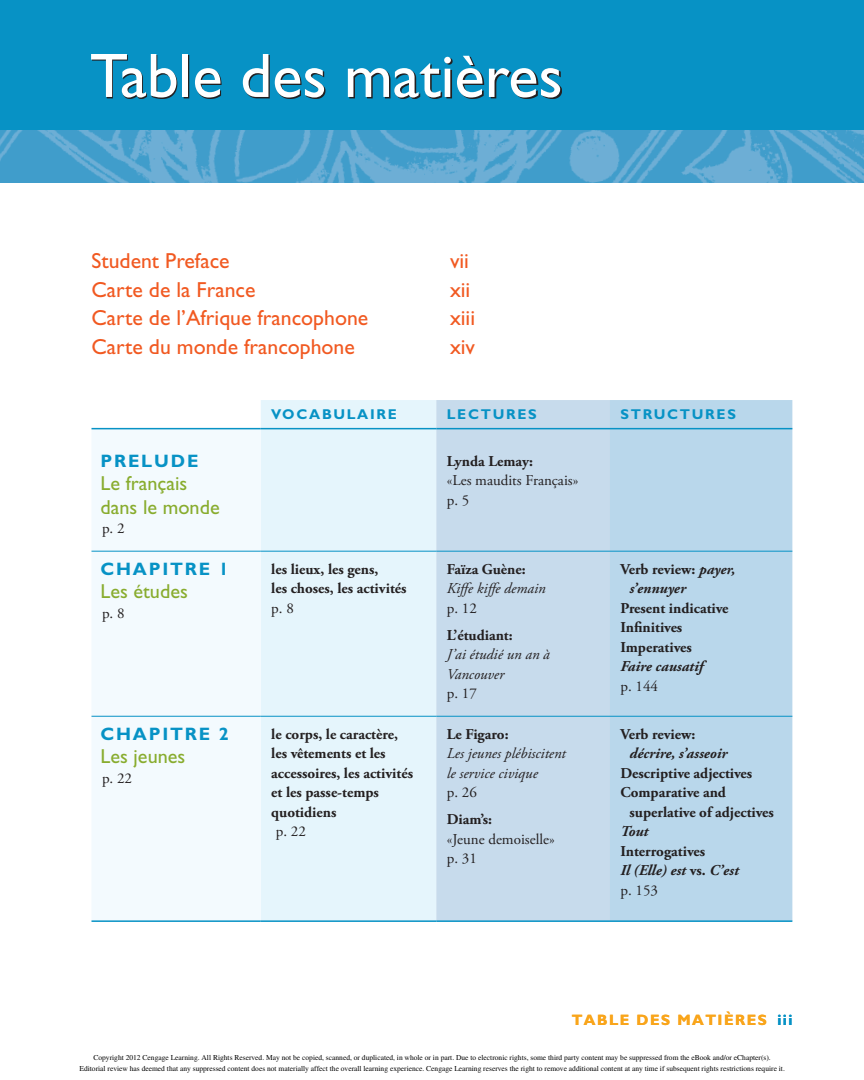
<style>
.page{position:relative;width:864px;height:1080px;background:#fff}
.page>*{position:absolute;margin:0;border:0;box-sizing:border-box;transform-origin:0 0}
.t1{font:63px "Gill Sans Std";color:#fff}
.t2{font:21.75px "Gill Sans Std";color:#f15921}
.t3{font:20.25px/23.2px "Gill Sans Std";color:#88ac2e}
.t4{font:700 18px "Gill Sans Std";letter-spacing:.1em;color:#0792c5}
.t5{font:700 15px/19.5px "Adobe Garamond Pro";color:#231f20}
.t6{font:italic 15px/19.5px "Adobe Garamond Pro";color:#231f20}
.t7{font:15px/19.5px "Adobe Garamond Pro";color:#231f20}
.t8{font:italic 700 15px "Adobe Garamond Pro";color:#231f20}
.t9{font:700 15px "Gill Sans Std";letter-spacing:.1em;color:#f9a51b}
.t10{font:700 14.25px "Gill Sans Std";letter-spacing:.12em;color:#0792c5}
.t11{font:7.5px/10.6px "Times";color:#000;text-align:center}
.s1{font-weight:700}
.s2{font-weight:400}
.s3{font-weight:700;font-style:normal}
.s4{font-style:normal}
.s5{font-style:italic}
.s6{color:#0792c5}
</style>
<div class="page">
<div style="left:0;top:0;width:864px;height:140px;background:#0792c5"></div>
<svg style="left:93px;top:55px;width:469px;height:44px"></svg>
<img style="left:0;top:130px;width:864px;height:52px">
<div style="left:261px;top:400px;width:175px;height:520px;background:#e5f5fc"></div>
<div style="left:436px;top:400px;width:174px;height:520px;background:#c7dbec"></div>
<div style="left:610px;top:400px;width:182px;height:520px;background:#b9d7eb"></div>
<div style="left:92px;top:429px;width:169px;height:491px;background:#f3fafe"></div>
<hr style="left:92px;top:428px;width:169px;height:1px;background:#0792c5">
<hr style="left:261px;top:428px;width:175px;height:1px;background:#0792c5">
<hr style="left:436px;top:428px;width:174px;height:1px;background:#0792c5">
<hr style="left:610px;top:428px;width:182px;height:1px;background:#0792c5">
<hr style="left:92px;top:551px;width:169px;height:1px;background:#0792c5">
<hr style="left:261px;top:551px;width:175px;height:1px;background:#0792c5">
<hr style="left:436px;top:551px;width:174px;height:1px;background:#0792c5">
<hr style="left:610px;top:551px;width:182px;height:1px;background:#0792c5">
<hr style="left:92px;top:716px;width:169px;height:1px;background:#0792c5">
<hr style="left:261px;top:716px;width:175px;height:1px;background:#0792c5">
<hr style="left:436px;top:716px;width:174px;height:1px;background:#0792c5">
<hr style="left:610px;top:716px;width:182px;height:1px;background:#0792c5">
<hr style="left:92px;top:920px;width:169px;height:2px;background:#0792c5">
<hr style="left:261px;top:920px;width:175px;height:2px;background:#0792c5">
<hr style="left:436px;top:920px;width:174px;height:2px;background:#0792c5">
<hr style="left:610px;top:920px;width:182px;height:2px;background:#0792c5">
<p class="t1" style="left:90px;top:40px;width:474px">Table des matières</p>
<p class="t2" style="left:92px;top:249px;width:140px">Student Preface</p>
<p class="t2" style="left:450px;top:249px;width:21px">vii</p>
<p class="t2" style="left:92px;top:277px;width:166px">Carte de la France</p>
<p class="t2" style="left:450px;top:277px;width:22px">xii</p>
<p class="t2" style="left:92px;top:306px;width:278px">Carte de l’Afrique francophone</p>
<p class="t2" style="left:450px;top:306px;width:27px">xiii</p>
<p class="t2" style="left:92px;top:334px;width:265px">Carte du monde francophone</p>
<p class="t2" style="left:450px;top:334px;width:27px">xiv</p>
<p class="t10" style="left:271px;top:406px;width:87px">VOCABULAIRE</p>
<p class="t10" style="left:447px;top:406px;width:71px">LECTURES</p>
<p class="t10" style="left:620px;top:406px;width:96px">STRUCTURES</p>
<p class="t4" style="left:100px;top:450px;width:27px">PREL</p>
<p class="t4" style="left:154px;top:450px;width:31px">UDE</p>
<p class="t3" style="left:100px;top:472px;width:121px">Le français dans le monde</p>
<p class="t7" style="left:102px;top:519px;width:24px">p. 2</p>
<p class="t7" style="left:447px;top:452px;width:133px"><span class="s1">Lynda Lemay:<br></span>«Les maudits Français» p. 5</p>
<p class="t4" style="left:100px;top:558px;width:130px">CHAPITRE 1</p>
<p class="t3" style="left:100px;top:580px;width:89px">Les études</p>
<p class="t7" style="left:102px;top:604px;width:24px">p. 8</p>
<p class="t5" style="left:271px;top:560px;width:137px">les lieux, les gens,<br>les choses, les activités <span class="s2">p. 8</span></p>
<p class="t6" style="left:447px;top:560px;width:100px"><span class="s3">Faïza Guène:<br></span>Kiffe kiffe demain <span class="s4">p. 12</span></p>
<p class="t6" style="left:447px;top:626px;width:105px"><span class="s3">L’étudiant:<br></span>J’ai étudié un an à<br>Vancouver<br><span class="s4">p. 17</span></p>
<p class="t5" style="left:620px;top:560px;width:117px">Verb review: <span class="s5">payer,</span></p>
<p class="t8" style="left:629px;top:580px;width:58px">s’ennuyer</p>
<p class="t5" style="left:620px;top:599px;width:110px">Present indicative</p>
<p class="t5" style="left:620px;top:618px;width:63px">Infinitives</p>
<p class="t5" style="left:620px;top:638px;width:73px">Imperatives</p>
<p class="t8" style="left:620px;top:658px;width:84px">Faire causatif</p>
<p class="t7" style="left:620px;top:677px;width:39px">p. 144</p>
<p class="t4" style="left:100px;top:724px;width:130px">CHAPITRE 2</p>
<p class="t3" style="left:100px;top:745px;width:86px">Les jeunes</p>
<p class="t7" style="left:102px;top:769px;width:32px">p. 22</p>
<p class="t5" style="left:271px;top:725px;width:128px">le corps, le caractère,</p>
<p class="t5" style="left:271px;top:744px;width:116px">les vêtements et les</p>
<p class="t5" style="left:271px;top:764px;width:143px">accessoires, les activités</p>
<p class="t5" style="left:271px;top:783px;width:109px">et les passe-temps</p>
<p class="t5" style="left:271px;top:803px;width:67px">quotidiens</p>
<p class="t7" style="left:276px;top:822px;width:32px">p. 22</p>
<p class="t6" style="left:447px;top:725px;width:121px"><span class="s3">Le Figaro:<br></span>Les jeunes plébiscitent le service civique<br><span class="s4">p. 26</span></p>
<p class="t7" style="left:447px;top:810px;width:109px"><span class="s1">Diam’s:<br></span>«Jeune demoiselle» p. 31</p>
<p class="t5" style="left:620px;top:725px;width:76px">Verb review:</p>
<p class="t8" style="left:629px;top:745px;width:100px">décrire, s’asseoir</p>
<p class="t5" style="left:620px;top:764px;width:133px">Descriptive adjectives</p>
<p class="t5" style="left:620px;top:783px;width:107px">Comparative and</p>
<p class="t5" style="left:629px;top:803px;width:146px">superlative of adjectives</p>
<p class="t8" style="left:620px;top:823px;width:29px">Tout</p>
<p class="t5" style="left:620px;top:842px;width:86px">Interrogatives</p>
<p class="t8" style="left:620px;top:862px;width:120px">Il (Elle) est <span class="s4">vs.</span> C’est</p>
<p class="t7" style="left:620px;top:881px;width:39px">p. 153</p>
<p class="t9" style="left:572px;top:1012px;width:222px">TABLE DES MATIÈRES <span class="s6">III</span></p>
<p class="t11" style="left:79px;top:1053px;width:707px">Copyright 2012 Cengage Learning. All Rights Reserved. May not be copied, scanned, or duplicated, in whole or in part. Due to electronic rights, some third party content may be suppressed from the eBook and/or eChapter(s).<br>Editorial review has deemed that any suppressed content does not materially affect the overall learning experience. Cengage Learning reserves the right to remove additional content at any time if subsequent rights restrictions require it.</p>
</div>
